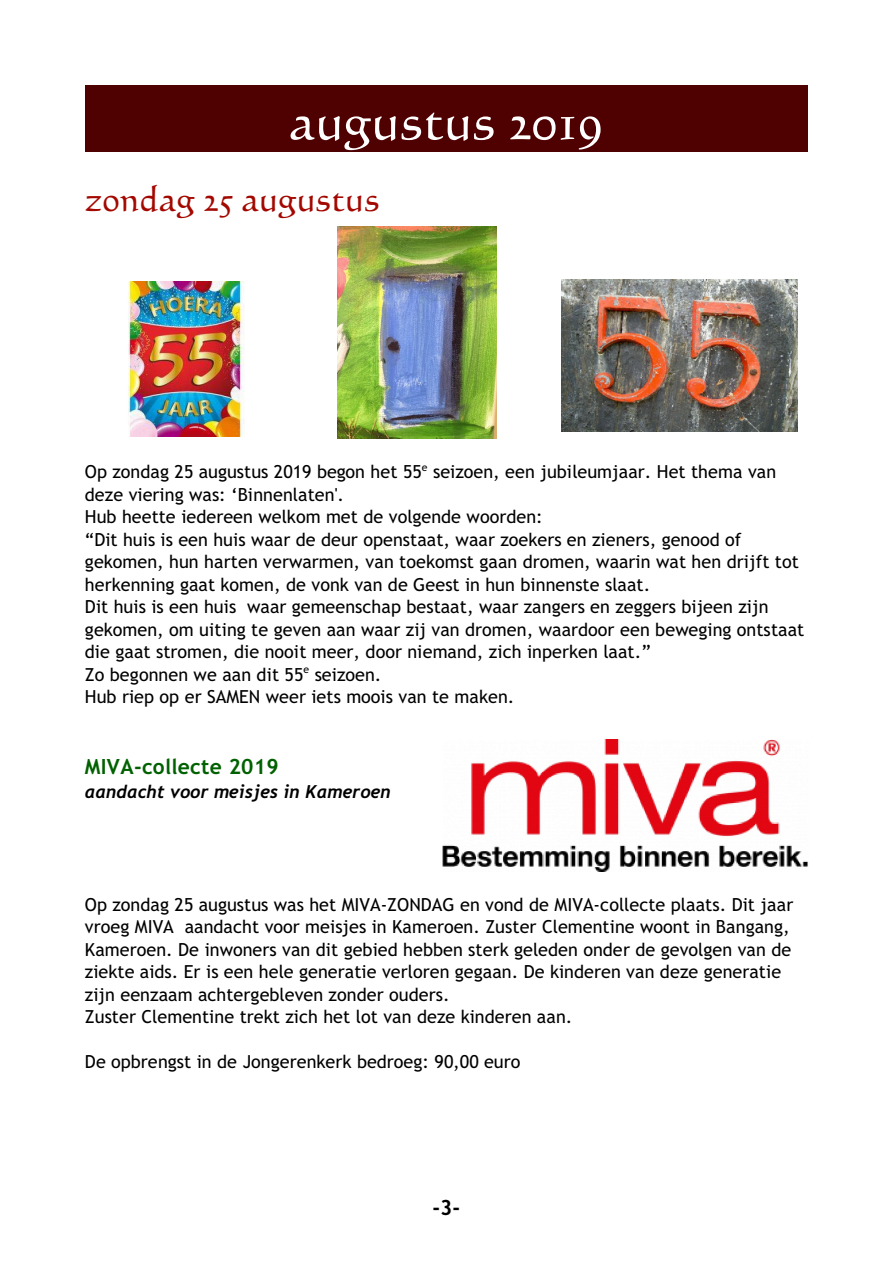
<style>
.page{position:relative;width:893px;height:1263px;background:#fff}
.page>*{position:absolute;margin:0;border:0;box-sizing:border-box;transform-origin:0 0}
.t1{font:54px "Calligraphic 421 BT Roman B";letter-spacing:.005em;color:#fff}
.t2{font:36px "Calligraphic 421 BT Roman B";letter-spacing:.005em;color:#a30800}
.t3{font:700 21px "Trebuchet MS";letter-spacing:.015em;color:#006100}
.t4{font:700 21px "Trebuchet MS";color:#000}
.t5{font:18px/22.5px "Trebuchet MS";color:#000}
.t6{font:italic 700 18px "Trebuchet MS";color:#000}
</style>
<div class="page">
<div style="left:85px;top:85px;width:723px;height:67px;background:#4f0000"></div>
<img style="left:443px;top:740px;width:365px;height:131px">
<img style="left:562px;top:280px;width:235px;height:151px">
<img style="left:128px;top:281px;width:117px;height:155px">
<img style="left:337px;top:226px;width:159px;height:212px">
<h1 class="t1" style="left:289px;top:98px;width:316px">augustus 2019</h1>
<h2 class="t2" style="left:85px;top:184px;width:297px">zondag 25 augustus</h2>
<p class="t5" style="left:85px;top:462px;width:721px">Op zondag 25 augustus 2019 begon het 55<sup>e</sup> seizoen, een jubileumjaar. Het thema van deze viering was: ‘Binnenlaten'.<br>Hub heette iedereen welkom met de volgende woorden:<br>“Dit huis is een huis waar de deur openstaat, waar zoekers en zieners, genood of gekomen, hun harten verwarmen, van toekomst gaan dromen, waarin wat hen drijft tot herkenning gaat komen, de vonk van de Geest in hun binnenste slaat.<br>Dit huis is een huis waar gemeenschap bestaat, waar zangers en zeggers bijeen zijn gekomen, om uiting te geven aan waar zij van dromen, waardoor een beweging ontstaat die gaat stromen, die nooit meer, door niemand, zich inperken laat.”<br>Zo begonnen we aan dit 55<sup>e</sup> seizoen.<br>Hub riep op er SAMEN weer iets moois van te maken.</p>
<p class="t3" style="left:85px;top:759px;width:195px">MIVA-collecte 2019</p>
<p class="t6" style="left:85px;top:785px;width:307px">aandacht voor meisjes in Kameroen</p>
<p class="t5" style="left:85px;top:894px;width:710px">Op zondag 25 augustus was het MIVA-ZONDAG en vond de MIVA-collecte plaats. Dit jaar vroeg MIVA aandacht voor meisjes in Kameroen. Zuster Clementine woont in Bangang, Kameroen. De inwoners van dit gebied hebben sterk geleden onder de gevolgen van de ziekte aids. Er is een hele generatie verloren gegaan. De kinderen van deze generatie zijn eenzaam achtergebleven zonder ouders.<br>Zuster Clementine trekt zich het lot van deze kinderen aan.</p>
<p class="t5" style="left:85px;top:1052px;width:437px">De opbrengst in de Jongerenkerk bedroeg: 90,00 euro</p>
<p class="t4" style="left:432px;top:1199px;width:29px">-3-</p>
</div>
